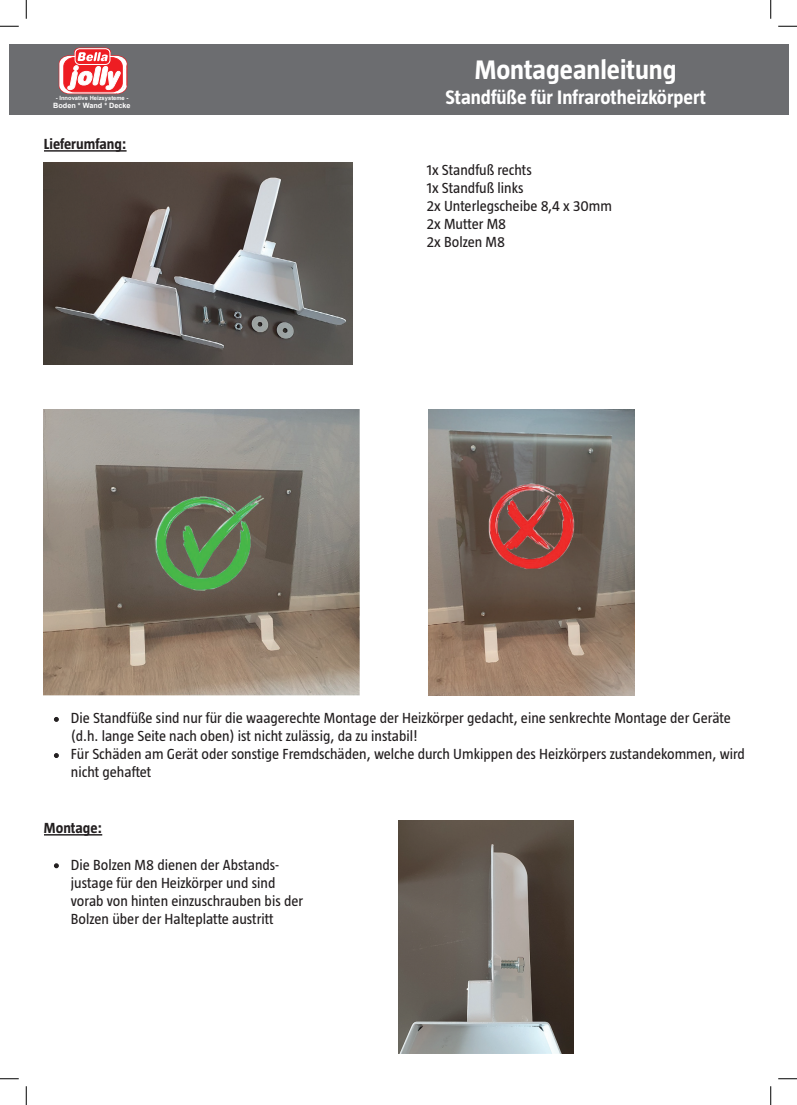
<style>
.page{position:relative;width:797px;height:1105px;background:#fff}
.page>*{position:absolute;margin:0;border:0;box-sizing:border-box;transform-origin:0 0}
.t1{font:700 27.5px "Taz";color:#fff}
.t2{font:700 20px "Taz";color:#fff}
.t3{font:15px/18px "Taz";color:#231f20}
.t4{font:700 15px "Taz";color:#231f20}
.t5{font:700 7.25px "Arial";color:#fff}
.t6{font:700 5.75px "Arial";color:#fff}
</style>
<div class="page">
<div style="left:9px;top:44px;width:779px;height:71px;background:#6c6d70"></div>
<svg style="left:59px;top:48px;width:68px;height:46px;background:#e78487"></svg>
<hr style="left:44px;top:150px;width:83px;height:2px;background:#231f20">
<hr style="left:44px;top:834px;width:58px;height:1px;background:#231f20">
<img style="left:44px;top:163px;width:309px;height:202px">
<img style="left:44px;top:409px;width:315px;height:286px">
<img style="left:428px;top:409px;width:206px;height:287px">
<img style="left:398px;top:820px;width:175px;height:234px">
<svg style="left:54px;top:717px;width:5px;height:5px"></svg>
<svg style="left:54px;top:753px;width:5px;height:5px"></svg>
<svg style="left:54px;top:863px;width:5px;height:5px"></svg>
<svg style="left:0;top:25px;width:19px;height:2px"></svg>
<svg style="left:778px;top:25px;width:19px;height:2px"></svg>
<svg style="left:0;top:1078px;width:19px;height:1px"></svg>
<svg style="left:778px;top:1078px;width:19px;height:1px"></svg>
<svg style="left:25px;top:0;width:2px;height:19px"></svg>
<svg style="left:25px;top:1086px;width:2px;height:19px"></svg>
<svg style="left:770px;top:0;width:1px;height:19px"></svg>
<svg style="left:770px;top:1086px;width:1px;height:19px"></svg>
<p class="t6" style="left:56px;top:94px;width:74px">- Innovative Heizsysteme -</p>
<p class="t5" style="left:53px;top:100px;width:79px">Boden * Wand * Decke</p>
<p class="t4" style="left:44px;top:135px;width:84px">Lieferumfang:</p>
<h1 class="t1" style="left:475px;top:55px;width:203px">Montageanleitung</h1>
<h2 class="t2" style="left:445px;top:86px;width:262px">Standfüße für Infrarotheizkörpert</h2>
<p class="t3" style="left:427px;top:160px;width:186px">1x Standfuß rechts<br>1x Standfuß links<br>2x Unterlegscheibe 8,4 x 30mm<br>2x Mutter M8<br>2x Bolzen M8</p>
<p class="t3" style="left:71px;top:709px;width:675px">Die Standfüße sind nur für die waagerechte Montage der Heizkörper gedacht, eine senkrechte Montage der Geräte (d.h. lange Seite nach oben) ist nicht zulässig, da zu instabil!<br>Für Schäden am Gerät oder sonstige Fremdschäden, welche durch Umkippen des Heizkörpers zustandekommen, wird nicht gehaftet</p>
<p class="t4" style="left:44px;top:819px;width:60px">Montage:</p>
<p class="t3" style="left:71px;top:855px;width:234px">Die Bolzen M8 dienen der Abstands&shy;justage für den Heizkörper und sind vorab von hinten einzuschrauben bis der Bolzen über der Halteplatte austritt</p>
</div>
